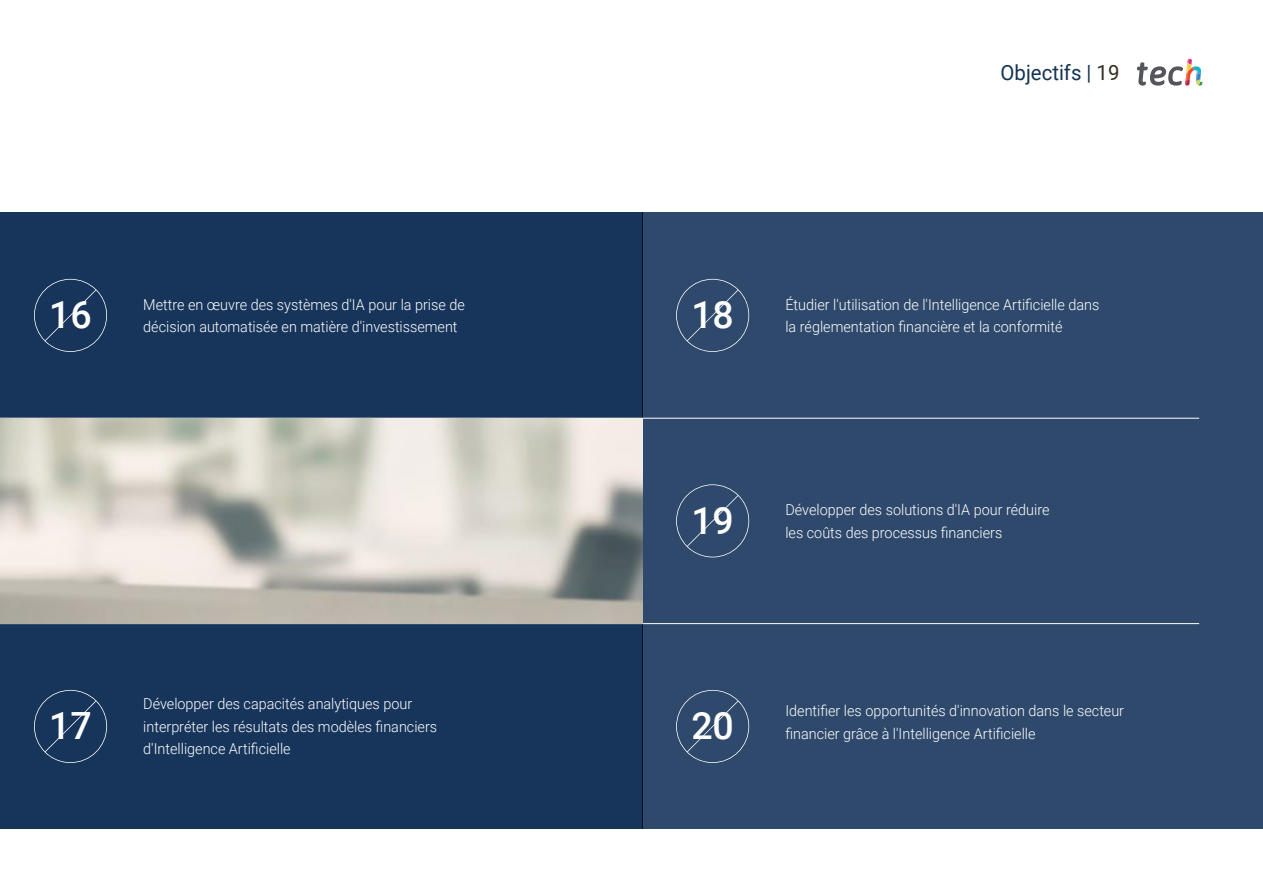
<style>
.page{position:relative;width:1263px;height:893px;background:#fff}
.page>*{position:absolute;margin:0;border:0;box-sizing:border-box;transform-origin:0 0}
.t1{font:500 37.5px "Roboto";color:#fff}
.t2{font:21px "Roboto";color:#123352}
.t3{font:300 15px/22.5px "Roboto";color:#fff;scale:.96 1}
.s1{color:#312e20}
</style>
<div class="page">
<div style="left:0;top:213px;width:642px;height:616px;background:#17355b"></div>
<div style="left:642px;top:213px;width:621px;height:616px;background:#2e496b"></div>
<svg style="left:676px;top:279px;width:73px;height:73px"></svg>
<svg style="left:676px;top:484px;width:73px;height:73px"></svg>
<svg style="left:34px;top:279px;width:73px;height:73px"></svg>
<svg style="left:676px;top:690px;width:73px;height:73px"></svg>
<hr style="left:0;top:418px;width:1199px;height:1px;background:#fff">
<hr style="left:0;top:623px;width:1199px;height:1px;background:#fff">
<img style="left:0;top:418px;width:642px;height:206px">
<svg style="left:34px;top:690px;width:73px;height:73px"></svg>
<svg style="left:1137px;top:59px;width:65px;height:27px"></svg>
<h2 class="t2" style="left:1000px;top:57px;width:120px">Objectifs | <span class="s1">19</span></h2>
<h1 class="t1" style="left:49px;top:288px;width:44px">16</h1>
<p class="t3" style="left:143px;top:293px;width:336px">Mettre en œuvre des systèmes d'IA pour la prise de décision automatisée en matière d'investissement</p>
<h1 class="t1" style="left:691px;top:288px;width:44px">18</h1>
<p class="t3" style="left:785px;top:293px;width:329px">Étudier l'utilisation de l'Intelligence Artificielle dans la réglementation financière et la conformité</p>
<h1 class="t1" style="left:691px;top:494px;width:44px">19</h1>
<p class="t3" style="left:785px;top:498px;width:277px">Développer des solutions d'IA pour réduire les coûts des processus financiers</p>
<p class="t3" style="left:143px;top:692px;width:308px">Développer des capacités analytiques pour interpréter les résultats des modèles financiers d'Intelligence Artificielle</p>
<h1 class="t1" style="left:49px;top:699px;width:44px">17</h1>
<h1 class="t1" style="left:691px;top:699px;width:44px">20</h1>
<p class="t3" style="left:785px;top:699px;width:354px">Identifier les opportunités d'innovation dans le secteur financier grâce à l'Intelligence Artificielle</p>
</div>
